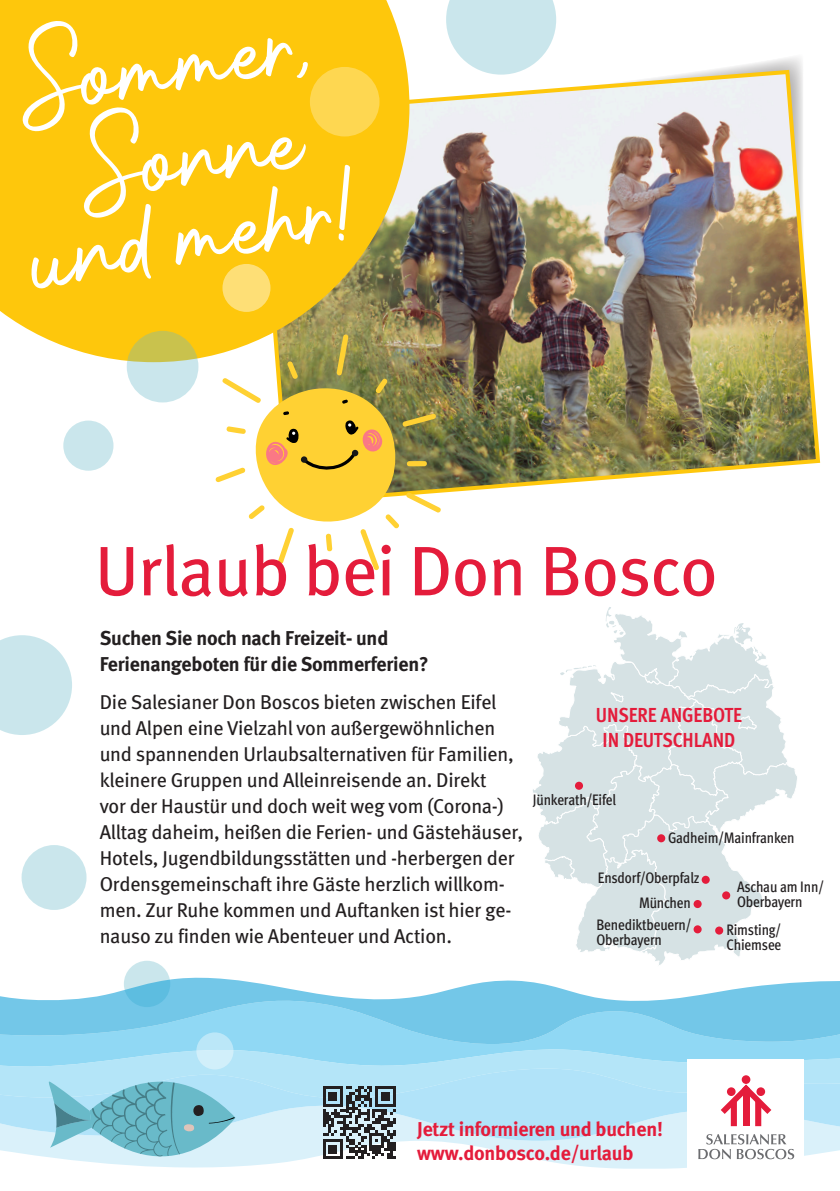
<style>
.page{position:relative;width:840px;height:1191px;background:#fff}
.page>*{position:absolute;margin:0;border:0;box-sizing:border-box;transform-origin:0 0}
.t1{font:70px "Meta Book LF";letter-spacing:-.01em;color:#e41c3b}
.t2{font:700 condensed 20.4px/25.4px "Meta OT";color:#e41c3b;text-align:center}
.t3{font:20px/26px "Meta Book LF";letter-spacing:-.01em;color:#231f20}
.t4{font:20px/26px "Meta Bold LF";letter-spacing:-.01em;color:#231f20}
.t5{font:20px/24px "Meta Bold LF";letter-spacing:-.01em;color:#e41c3b}
.t6{font:500 condensed 15.2px/15.2px "Meta OT";letter-spacing:-.01em;color:#231f20}
</style>
<div class="page">
<svg style="left:446px;top:0;width:110px;height:68px;background:#cee8ed"></svg>
<svg style="left:509px;top:52px;width:294px;height:16px"></svg>
<img style="left:409px;top:68px;width:412px;height:425px">
<svg style="left:0;top:0;width:409px;height:361px;background:#edc128"></svg>
<svg style="left:28px;top:165px;width:322px;height:125px;background:#fdd036"></svg>
<svg style="left:22px;top:21px;width:286px;height:197px;background:#fece2e"></svg>
<svg style="left:215px;top:334px;width:227px;height:236px"></svg>
<svg style="left:351px;top:449px;width:7px;height:7px"></svg>
<svg style="left:300px;top:456px;width:7px;height:7px"></svg>
<svg style="left:127px;top:331px;width:71px;height:71px;background:#c9d7ab"></svg>
<div style="left:63px;top:420px;width:50px;height:51px;background:#cae6ec;border-radius:50%"></div>
<svg style="left:124px;top:960px;width:46px;height:47px"></svg>
<div style="left:22px;top:845px;width:64px;height:65px;background:#cae6ec;border-radius:50%"></div>
<svg style="left:0;top:635px;width:72px;height:100px"></svg>
<div style="left:222px;top:264px;width:48px;height:48px;background:#fedf76;border-radius:50%"></div>
<div style="left:310px;top:67px;width:69px;height:69px;background:#fed751;border-radius:50%"></div>
<hr style="left:0;top:1045px;width:839px;height:3px;background:#90d8f4">
<svg style="left:0;top:975px;width:839px;height:70px;fill:#73c7e8"></svg>
<svg style="left:0;top:1142px;width:839px;height:27px;fill:#daf1fa"></svg>
<svg style="left:0;top:1100px;width:839px;height:42px;background:#c1e8f9"></svg>
<svg style="left:0;top:1048px;width:839px;height:52px;background:#aae1f7"></svg>
<svg style="left:196px;top:1032px;width:37px;height:37px"></svg>
<div style="left:686px;top:1059px;width:117px;height:132px;background:#fff"></div>
<div style="left:741px;top:1075px;width:9px;height:9px;background:#e41c3b;border-radius:50%"></div>
<svg style="left:720px;top:1084px;width:51px;height:42px"></svg>
<div style="left:756px;top:1087px;width:8px;height:9px;background:#e41c3b;border-radius:50%"></div>
<svg style="left:698px;top:1134px;width:95px;height:25px"></svg>
<svg style="left:322px;top:1086px;width:73px;height:73px;background:#717b81"></svg>
<svg style="left:533px;top:607px;width:264px;height:358px"></svg>
<svg style="left:721px;top:891px;width:8px;height:8px"></svg>
<div style="left:693px;top:925px;width:8px;height:8px;background:#e41c3b;border-radius:50%"></div>
<svg style="left:714px;top:926px;width:8px;height:8px"></svg>
<div style="left:693px;top:900px;width:8px;height:8px;background:#e41c3b;border-radius:50%"></div>
<div style="left:701px;top:875px;width:8px;height:9px;background:#e41c3b;border-radius:50%"></div>
<svg style="left:656px;top:834px;width:9px;height:8px"></svg>
<svg style="left:574px;top:781px;width:8px;height:9px"></svg>
<svg style="left:47px;top:1040px;width:188px;height:129px;background:#9bd2e2"></svg>
<h1 class="t1" style="left:95px;top:530px;width:623px">Urlaub bei Don Bosco</h1>
<p class="t4" style="left:100px;top:624px;width:330px">Suchen Sie noch nach Freizeit- und<br>Ferienangeboten für die Sommerferien?</p>
<p class="t3" style="left:100px;top:688px;width:425px">Die Salesianer Don Boscos bieten zwischen Eifel und Alpen eine Vielzahl von außergewöhnlichen und spannenden Urlaubsalternativen für Familien, kleinere Gruppen und Alleinreisende an. Direkt<br>vor der Haustür und doch weit weg vom (Corona-)<br>Alltag daheim, heißen die Ferien- und Gästehäuser, Hotels, Jugendbildungsstätten und -herbergen der Ordensgemeinschaft ihre Gäste herzlich willkom&shy;men. Zur Ruhe kommen und Auftanken ist hier ge&shy;nauso zu finden wie Abenteuer und Action.</p>
<p class="t2" style="left:595px;top:702px;width:148px">UNSERE ANGEBOTE<br>IN DEUTSCHLAND</p>
<p class="t6" style="left:532px;top:792px;width:85px">Jünkerath/Eifel</p>
<p class="t6" style="left:667px;top:830px;width:128px">Gadheim/Mainfranken</p>
<p class="t6" style="left:597px;top:870px;width:103px">Ensdorf/Oberpfalz</p>
<p class="t6" style="left:638px;top:894px;width:53px">München</p>
<p class="t6" style="left:596px;top:916px;width:96px">Benediktbeuern/<br>Oberbayern</p>
<p class="t6" style="left:736px;top:878px;width:88px">Aschau am Inn/<br>Oberbayern</p>
<p class="t6" style="left:726px;top:921px;width:56px">Rimsting/<br>Chiemsee</p>
<p class="t5" style="left:417px;top:1116px;width:247px">Jetzt informieren und buchen! www.donbosco.de/urlaub</p>
</div>
